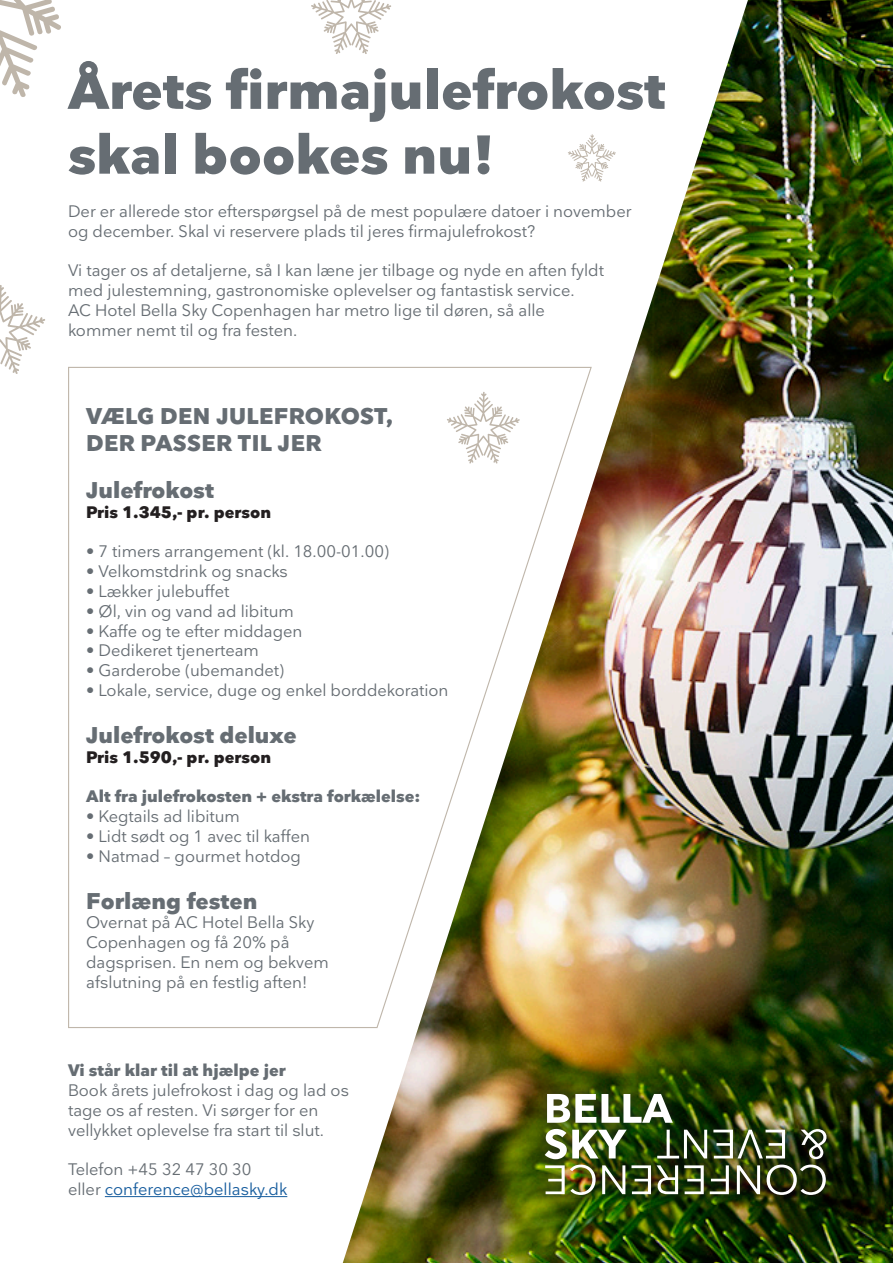
<style>
.page{position:relative;width:893px;height:1263px;background:#fff}
.page>*{position:absolute;margin:0;border:0;box-sizing:border-box;transform-origin:0 0}
.t1{font:800 54px/64.8px "Nationale";color:#666d73}
.t2{font:800 22.5px "Nationale";color:#666d73}
.t3{font:16.5px/19.8px "Nationale";color:#666d73}
.t4{font:800 16.5px "Nationale";color:#666d73}
.t5{font:800 16.5px "Nationale";color:#231f20}
.t6{font:16.5px "Nationale";color:#175d9e}
.s1{color:#666d73}
</style>
<div class="page">
<svg style="left:0;top:0;width:61px;height:97px"></svg>
<img style="left:343px;top:0;width:550px;height:1263px">
<svg style="left:68px;top:366px;width:525px;height:663px"></svg>
<div style="left:536px;top:1084px;width:300px;height:121px;background:#231f20;opacity:.75"></div>
<img style="left:545px;top:1129px;width:281px;height:66px">
<svg style="left:547px;top:1094px;width:126px;height:29px"></svg>
<hr style="left:105px;top:1196px;width:182px;height:1px;background:#175d9e">
<svg style="left:311px;top:0;width:81px;height:55px"></svg>
<svg style="left:567px;top:134px;width:49px;height:48px"></svg>
<svg style="left:446px;top:391px;width:74px;height:73px"></svg>
<svg style="left:0;top:285px;width:45px;height:89px"></svg>
<p class="t1" style="left:68px;top:56px;width:599px">Årets firmajulefrokost skal bookes nu!</p>
<p class="t3" style="left:68px;top:201px;width:565px">Der er allerede stor efterspørgsel på de mest populære datoer i november</p>
<p class="t3" style="left:68px;top:221px;width:469px">og december. Skal vi reservere plads til jeres firmajulefrokost?</p>
<p class="t3" style="left:68px;top:260px;width:537px">Vi tager os af detaljerne, så I kan læne jer tilbage og nyde en aften fyldt med julestemning, gastronomiske oplevelser og fantastisk service.</p>
<p class="t3" style="left:68px;top:300px;width:478px">AC Hotel Bella Sky Copenhagen har metro lige til døren, så alle</p>
<p class="t3" style="left:68px;top:320px;width:231px">kommer nemt til og fra festen.</p>
<p class="t2" style="left:86px;top:402px;width:309px">VÆLG DEN JULEFROKOST,</p>
<p class="t2" style="left:86px;top:429px;width:236px">DER PASSER TIL JER</p>
<p class="t2" style="left:86px;top:475px;width:129px">Julefrokost</p>
<p class="t5" style="left:86px;top:501px;width:186px">Pris 1.345,- pr. person</p>
<p class="t3" style="left:86px;top:541px;width:304px">• 7 timers arrangement (kl. 18.00-01.00)</p>
<p class="t3" style="left:86px;top:561px;width:203px">• Velkomstdrink og snacks</p>
<p class="t3" style="left:86px;top:581px;width:145px">• Lækker julebuffet</p>
<p class="t3" style="left:86px;top:601px;width:209px">• Øl, vin og vand ad libitum</p>
<p class="t3" style="left:86px;top:621px;width:218px">• Kaffe og te efter middagen</p>
<p class="t3" style="left:86px;top:640px;width:174px">• Dedikeret tjenerteam</p>
<p class="t3" style="left:86px;top:660px;width:200px">• Garderobe (ubemandet)</p>
<p class="t3" style="left:86px;top:680px;width:364px">• Lokale, service, duge og enkel borddekoration</p>
<p class="t2" style="left:86px;top:720px;width:212px">Julefrokost deluxe</p>
<p class="t5" style="left:86px;top:746px;width:186px">Pris 1.590,- pr. person</p>
<p class="t4" style="left:86px;top:786px;width:336px">Alt fra julefrokosten + ekstra forkælelse:</p>
<p class="t3" style="left:86px;top:806px;width:155px">• Kegtails ad libitum</p>
<p class="t3" style="left:86px;top:826px;width:225px">• Lidt sødt og 1 avec til kaffen</p>
<p class="t3" style="left:86px;top:846px;width:216px">• Natmad – gourmet hotdog</p>
<p class="t2" style="left:86px;top:886px;width:173px">Forlæng festen</p>
<p class="t3" style="left:86px;top:912px;width:244px">Overnat på AC Hotel Bella Sky<br>Copenhagen og få 20% på dagsprisen. En nem og bekvem afslutning på en festlig aften!</p>
<p class="t4" style="left:68px;top:1059px;width:219px">Vi står klar til at hjælpe jer</p>
<p class="t3" style="left:68px;top:1080px;width:282px">Book årets julefrokost i dag og lad os tage os af resten. Vi sørger for en vellykket oplevelse fra start til slut.</p>
<p class="t3" style="left:68px;top:1159px;width:185px">Telefon +45 32 47 30 30</p>
<p class="t6" style="left:68px;top:1179px;width:221px"><span class="s1">eller</span> conference@bellasky.dk</p>
</div>
